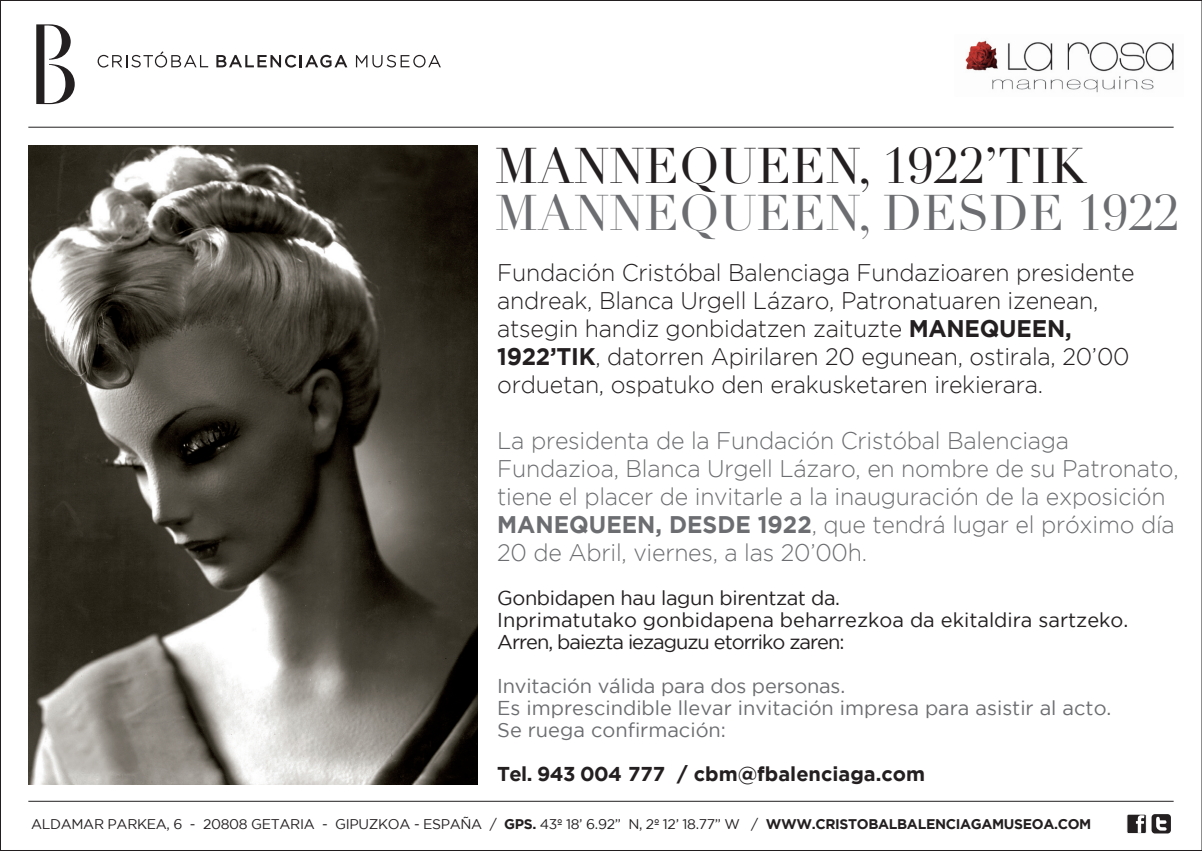
<style>
.page{position:relative;width:1202px;height:851px;background:#fff}
.page>*{position:absolute;margin:0;border:0;box-sizing:border-box;transform-origin:0 0}
.t1{font:48.8px "Didot";color:#6c6d70}
.t2{font:48.8px "Didot";color:#231f20}
.t3{font:300 24px/28px "Gotham";letter-spacing:-.01em;color:#231f20;scale:.96 1}
.t4{font:300 24px/28px "Gotham";letter-spacing:-.01em;color:#6c6d70;scale:.96 1}
.t5{font:20px "Gotham";color:#6c6d70}
.t6{font:20px "Gotham";color:#231f20}
.t7{font:20px "Gotham";letter-spacing:-.05em;color:#231f20}
.t8{font:700 20px "Gotham";color:#231f20}
.t9{font:20px "Gotham";letter-spacing:-.02em;color:#231f20}
.t10{font:14px "Gotham";letter-spacing:-.025em;color:#231f20}
.s1{font-weight:700}
</style>
<div class="page">
<hr style="left:28px;top:127px;width:1146px;height:1px;background:#231f20">
<hr style="left:28px;top:800px;width:1146px;height:1px;background:#231f20">
<div style="left:1127px;top:814px;width:19px;height:19px;background:#231f20;border-radius:2px"></div>
<div style="left:1127px;top:814px;width:19px;height:19px;border:1px solid #fff;border-radius:2px"></div>
<svg style="left:1136px;top:815px;width:8px;height:17px"></svg>
<div style="left:1151px;top:814px;width:20px;height:19px;background:#231f20;border-radius:3px"></div>
<svg style="left:1156px;top:816px;width:10px;height:14px"></svg>
<svg style="left:98px;top:51px;width:110px;height:16px"></svg>
<svg style="left:216px;top:55px;width:131px;height:13px"></svg>
<svg style="left:356px;top:55px;width:85px;height:12px"></svg>
<svg style="left:36px;top:24px;width:39px;height:80px"></svg>
<img style="left:28px;top:145px;width:449px;height:639px">
<img style="left:965px;top:40px;width:209px;height:53px">
<p class="t2" style="left:495px;top:137px;width:593px">MANNEQUEEN, 1922’TIK</p>
<p class="t1" style="left:495px;top:184px;width:685px">MANNEQUEEN, DESDE 1922</p>
<p class="t3" style="left:497px;top:258px;width:666px">Fundación Cristóbal Balenciaga Fundazioaren presidente andreak, Blanca Urgell Lázaro, Patronatuaren izenean, atsegin handiz gonbidatzen zaituzte <span class="s1">MANEQUEEN, 1922’TIK</span>, datorren Apirilaren 20 egunean, ostirala, 20’00 orduetan, ospatuko den erakusketaren irekierara.</p>
<p class="t4" style="left:497px;top:426px;width:711px">La presidenta de la Fundación Cristóbal Balenciaga Fundazioa, Blanca Urgell Lázaro, en nombre de su Patronato, tiene el placer de invitarle a la inauguración de la exposición <span class="s1">MANEQUEEN, DESDE 1922</span>, que tendrá lugar el próximo día 20 de Abril, viernes, a las 20’00h.</p>
<p class="t9" style="left:497px;top:586px;width:344px">Gonbidapen hau lagun birentzat da.</p>
<p class="t6" style="left:497px;top:608px;width:633px">Inprimatutako gonbidapena beharrezkoa da ekitaldira sartzeko.</p>
<p class="t7" style="left:497px;top:630px;width:349px">Arren, baiezta iezaguzu etorriko zaren:</p>
<p class="t5" style="left:497px;top:674px;width:349px">Invitación válida para dos personas.</p>
<p class="t5" style="left:497px;top:696px;width:616px">Es imprescindible llevar invitación impresa para asistir al acto.</p>
<p class="t5" style="left:497px;top:718px;width:230px">Se ruega confirmación:</p>
<p class="t8" style="left:497px;top:762px;width:429px">Tel. 943 004 777 / cbm@fbalenciaga.com</p>
<p class="t10" style="left:31px;top:816px;width:1062px">ALDAMAR PARKEA, 6 - 20808 GETARIA - GIPUZKOA - ESPAÑA / <span class="s1">GPS.</span> 43º 18’ 6.92” N, 2º 12’ 18.77” W / <span class="s1">WWW.CRISTOBALBALENCIAGAMUSEOA.COM</span></p>
</div>
